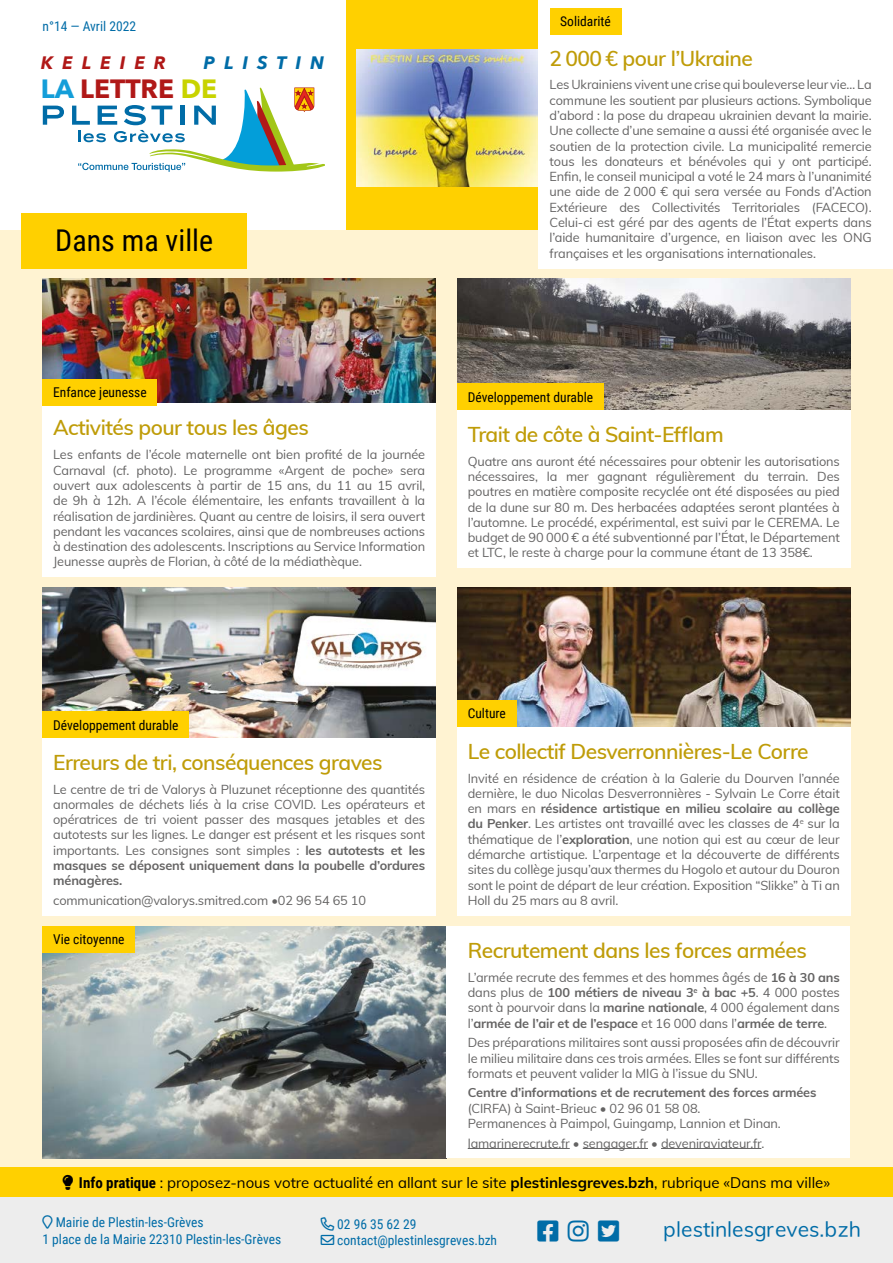
<style>
.page{position:relative;width:893px;height:1263px;background:#fff3d2}
.page>*{position:absolute;margin:0;border:0;box-sizing:border-box;transform-origin:0 0}
.t1{font:30px "Roboto Condensed";color:#000}
.t2{font:700 26.4px "Avenir Next";color:#b01817}
.t3{font:24px "Font Awesome 5 Brands";color:#006ca7}
.t4{font:600 21px "Muli";letter-spacing:-.025em;color:#bf9c08}
.t5{font:21px "Font Awesome 5 Pro";color:#006ca7}
.t6{font:italic 700 18px "Avenir Next";letter-spacing:.5em;color:#b01817}
.t7{font:italic 700 18px "Avenir Next";letter-spacing:.5em;color:#006ca7}
.t8{font:15px "Muli";color:#000}
.t9{font:13.5px/16.2px "Roboto Condensed";color:#006ca7}
.t10{font:13.5px "Roboto Condensed";color:#000}
.t11{font:12.75px/15.3px "Muli";letter-spacing:-.01em;color:#646363;text-align:justify}
.t12{font:700 12.75px "Muli";letter-spacing:-.01em;color:#646363}
.s1{color:#149ed9}
.s2{color:#c8d300}
.s3{font-weight:700}
.s4{font-family:"Roboto Condensed";font-weight:700}
</style>
<div class="page">
<div style="left:0;top:0;width:893px;height:230px;background:#ffd000"></div>
<div style="left:0;top:0;width:345px;height:230px;background:#fff"></div>
<div style="left:0;top:1196px;width:893px;height:67px;background:#ededed"></div>
<div style="left:21px;top:213px;width:226px;height:55px;background:#ffd000"></div>
<div style="left:0;top:1167px;width:893px;height:30px;background:#ffd000"></div>
<svg style="left:43px;top:106px;width:21px;height:19px"></svg>
<svg style="left:72px;top:87px;width:252px;height:85px"></svg>
<img style="left:43px;top:588px;width:393px;height:150px">
<img style="left:43px;top:279px;width:393px;height:125px">
<img style="left:356px;top:50px;width:183px;height:136px">
<div style="left:43px;top:404px;width:393px;height:173px;background:#fff"></div>
<div style="left:43px;top:379px;width:114px;height:27px;background:#ffd000"></div>
<div style="left:43px;top:711px;width:146px;height:27px;background:#ffd000"></div>
<img style="left:457px;top:588px;width:393px;height:139px">
<img style="left:43px;top:926px;width:403px;height:232px">
<div style="left:457px;top:727px;width:393px;height:188px;background:#fff"></div>
<div style="left:446px;top:926px;width:404px;height:232px;background:#fff"></div>
<hr style="left:468px;top:1148px;width:102px;height:1px;background:#646363">
<hr style="left:583px;top:1148px;width:65px;height:1px;background:#646363">
<hr style="left:661px;top:1148px;width:100px;height:1px;background:#646363">
<div style="left:457px;top:700px;width:60px;height:27px;background:#ffd000"></div>
<img style="left:457px;top:279px;width:393px;height:131px">
<div style="left:457px;top:410px;width:393px;height:158px;background:#fff"></div>
<div style="left:457px;top:383px;width:147px;height:27px;background:#ffd000"></div>
<div style="left:43px;top:926px;width:92px;height:27px;background:#ffd000"></div>
<div style="left:539px;top:0;width:354px;height:268px;background:#fff"></div>
<div style="left:43px;top:738px;width:393px;height:177px;background:#fff"></div>
<div style="left:550px;top:8px;width:71px;height:27px;background:#ffd000"></div>
<p class="t9" style="left:43px;top:17px;width:95px">n°14 — Avril 2022</p>
<h3 class="t6" style="left:41px;top:47px;width:126px">KELEIER</h3>
<h3 class="t7" style="left:204px;top:47px;width:122px">PLISTIN</h3>
<h2 class="t2" style="left:41px;top:66px;width:178px"><span class="s1">LA</span> LETTRE <span class="s2">DE</span></h2>
<h1 class="t1" style="left:55px;top:220px;width:159px">Dans ma ville</h1>
<p class="t10" style="left:560px;top:12px;width:52px">Solidarité</p>
<h3 class="t4" style="left:550px;top:43px;width:205px">2 000 € pour l’Ukraine</h3>
<p class="t11" style="left:550px;top:77px;width:324px">Les Ukrainiens vivent une crise qui bouleverse leur vie… La commune les soutient par plusieurs actions. Symbolique d’abord : la pose du drapeau ukrainien devant la mairie.<br>Une collecte d’une semaine a aussi été organisée avec le soutien de la protection civile. La municipalité remercie tous les donateurs et bénévoles qui y ont participé.<br>Enfin, le conseil municipal a voté le 24 mars à l’unanimité une aide de 2 000 € qui sera versée au Fonds d’Action Extérieure des Collectivités Territoriales (FACECO).<br>Celui‑ci est géré par des agents de l’État experts dans l’aide humanitaire d’urgence, en liaison avec les ONG françaises et les organisations internationales.</p>
<p class="t10" style="left:53px;top:383px;width:95px">Enfance jeunesse</p>
<h3 class="t4" style="left:53px;top:413px;width:257px">Activités pour tous les âges</h3>
<p class="t11" style="left:53px;top:446px;width:374px">Les enfants de l’école maternelle ont bien profité de la journée Carnaval (cf. photo). Le programme «Argent de poche» sera ouvert aux adolescents à partir de 15 ans, du 11 au 15 avril, de 9h à 12h. A l’école élémentaire, les enfants travaillent à la réalisation de jardinières. Quant au centre de loisirs, il sera ouvert pendant les vacances scolaires, ainsi que de nombreuses actions à destination des adolescents. Inscriptions au Service Information Jeunesse auprès de Florian, à côté de la médiathèque.</p>
<p class="t10" style="left:468px;top:387px;width:127px">Développement durable</p>
<h3 class="t4" style="left:468px;top:419px;width:257px">Trait de côte à Saint-Efflam</h3>
<p class="t11" style="left:468px;top:453px;width:374px">Quatre ans auront été nécessaires pour obtenir les autorisations nécessaires, la mer gagnant régulièrement du terrain. Des poutres en matière composite recyclée ont été disposées au pied de la dune sur 80 m. Des herbacées adaptées seront plantées à l’automne. Le procédé, expérimental, est suivi par le CEREMA. Le budget de 90 000 € a été subventionné par l’État, le Département et LTC, le reste à charge pour la commune étant de 13 358€.</p>
<p class="t10" style="left:53px;top:715px;width:127px">Développement durable</p>
<h3 class="t4" style="left:53px;top:747px;width:331px">Erreurs de tri, conséquences graves</h3>
<p class="t11" style="left:53px;top:781px;width:374px">Le centre de tri de Valorys à Pluzunet réceptionne des quantités anormales de déchets liés à la crise COVID. Les opérateurs et opératrices de tri voient passer des masques jetables et des autotests sur les lignes. Le danger est présent et les risques sont importants. Les consignes sont simples : <span class="s3">les autotests et les masques se déposent uniquement dans la poubelle d’ordures ménagères.</span></p>
<p class="t11" style="left:53px;top:892px;width:314px">communication@valorys.smitred.com •02 96 54 65 10</p>
<p class="t10" style="left:53px;top:930px;width:73px">Vie citoyenne</p>
<p class="t10" style="left:468px;top:704px;width:40px">Culture</p>
<h3 class="t4" style="left:468px;top:736px;width:342px">Le collectif Desverronnières-Le Corre</h3>
<p class="t11" style="left:468px;top:770px;width:374px">Invité en résidence de création à la Galerie du Dourven l’année dernière, le duo Nicolas Desverronnières - Sylvain Le Corre était en mars en <span class="s3">résidence artistique en milieu scolaire au collège du Penker</span>. Les artistes ont travaillé avec les classes de 4<sup>e</sup> sur la thématique de l’<span class="s3">exploration</span>, une notion qui est au cœur de leur démarche artistique. L’arpentage et la découverte de différents sites du collège jusqu’aux thermes du Hogolo et autour du Douron sont le point de départ de leur création. Exposition “Slikke” à Ti an Holl du 25 mars au 8 avril.</p>
<h3 class="t4" style="left:468px;top:935px;width:341px">Recrutement dans les forces armées</h3>
<p class="t11" style="left:468px;top:969px;width:374px">L’armée recrute des femmes et des hommes âgés de <span class="s3">16 à 30 ans </span>dans plus de <span class="s3">100 métiers de niveau 3</span><sup>e</sup> <span class="s3">à bac +5</span>. 4 000 postes sont à pourvoir dans la <span class="s3">marine nationale</span>, 4 000 également dans l’<span class="s3">armée de l’air et de l’espace</span> et 16 000 dans l’<span class="s3">armée de terre</span>.</p>
<p class="t11" style="left:468px;top:1034px;width:374px">Des préparations militaires sont aussi proposées afin de découvrir le milieu militaire dans ces trois armées. Elles se font sur différents formats et peuvent valider la MIG à l’issue du SNU.</p>
<p class="t12" style="left:468px;top:1083px;width:350px">Centre d’informations et de recrutement des forces armées</p>
<p class="t11" style="left:468px;top:1100px;width:315px">(CIRFA) à Saint-Brieuc • 02 96 01 58 08.<br>Permanences à Paimpol, Guingamp, Lannion et Dinan.</p>
<p class="t11" style="left:468px;top:1135px;width:298px">lamarinerecrute.fr • sengager.fr • deveniraviateur.fr.</p>
<p class="t8" style="left:63px;top:1172px;width:769px">●▼◆● <span class="s4">Info pratique</span> : proposez-nous votre actualité en allant sur le site <span class="s3">plestinlesgreves.bzh</span>, rubrique «Dans ma ville»</p>
<p class="t9" style="left:321px;top:1215px;width:97px">□■●▼ 02 96 35 62 29</p>
<p class="t9" style="left:321px;top:1231px;width:178px">■❖●□ contact@plestinlesgreves.bzh</p>
<p class="t9" style="left:43px;top:1214px;width:240px;text-indent:13px">Mairie de Plestin-les-Grèves<br>1 place de la Mairie 22310 Plestin-les-Grèves</p>
<h3 class="t5" style="left:676px;top:1220px;width:79px">● ▲▼■● ▲</h3>
<h3 class="t3" style="left:537px;top:1219px;width:83px">□□▲❑◆ ■▲▼ ▼▼▼▲❑◆</h3>
</div>
